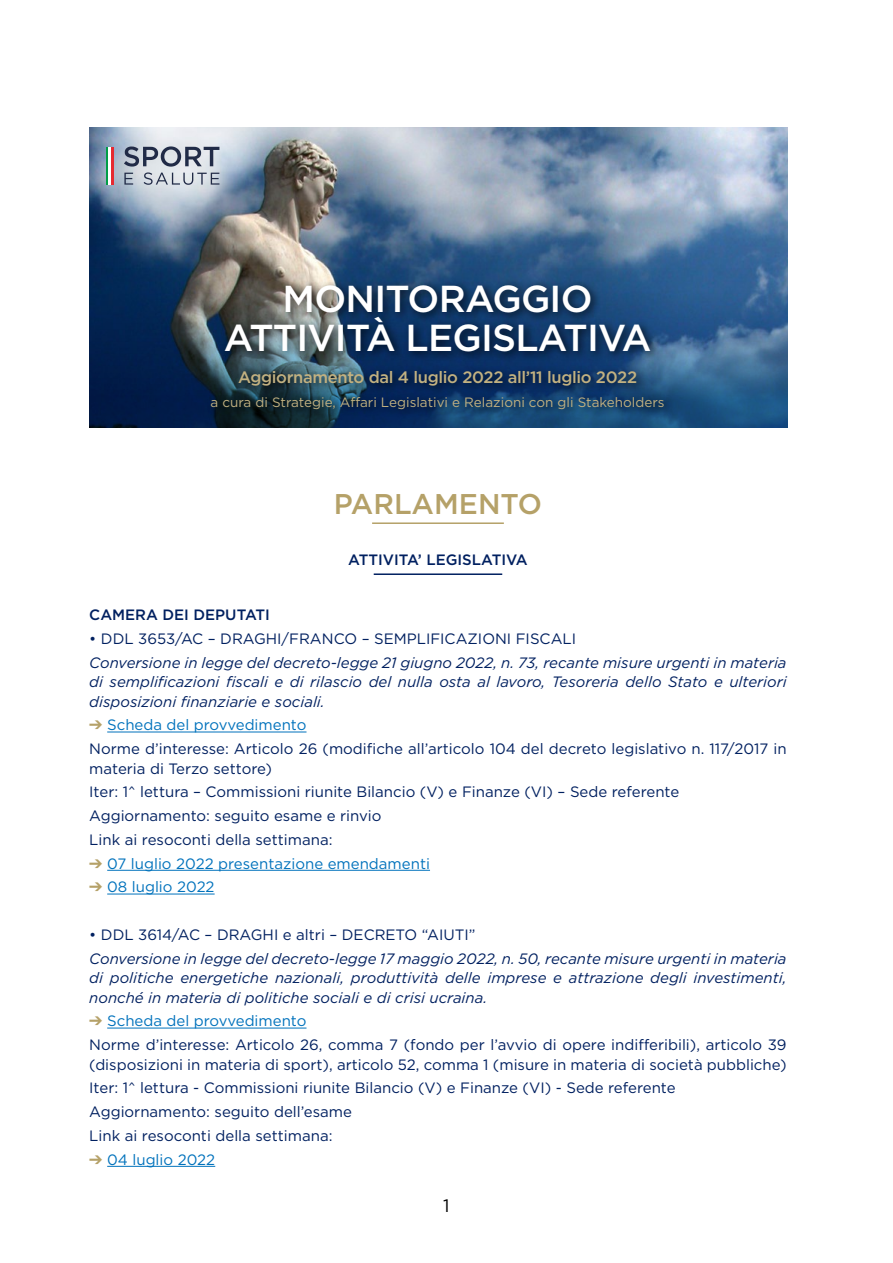
<style>
.page{position:relative;width:893px;height:1263px;background:#fff}
.page>*{position:absolute;margin:0;border:0;box-sizing:border-box;transform-origin:0 0}
.t1{font:500 37.5px/39px "Gotham";letter-spacing:-.02em;color:#fff;text-align:center}
.t2{font:500 28.5px "Gotham";color:#b5a168}
.t3{font:18px "Gotham";color:#000}
.t4{font:500 16.5px "Gotham";letter-spacing:-.02em;color:#c2b181}
.t5{font:15px/23.7px "Gotham";color:#002060}
.t6{font:italic 15px/19.5px "Gotham";color:#002060;text-align:justify}
.t7{font:15px "Gotham";color:#0072bc}
.t8{font:500 15px "Gotham";color:#002060}
.t9{font:13.5px "Gotham";color:#c2b181}
.s1{color:#b5a168}
.s2{color:#0072bc}
</style>
<div class="page">
<img style="left:89px;top:128px;width:698px;height:140px">
<svg style="left:89px;top:268px;width:698px;height:159px;background:#23476f"></svg>
<div style="left:207px;top:280px;width:468px;height:140px;background:#000;opacity:.75"></div>
<svg style="left:124px;top:146px;width:95px;height:39px;background:#a8aeba"></svg>
<hr style="left:106px;top:147px;width:3px;height:38px;background:#009e47">
<hr style="left:109px;top:147px;width:2px;height:38px;background:#fff">
<hr style="left:111px;top:147px;width:2px;height:38px;background:#e62930">
<hr style="left:372px;top:522px;width:132px;height:2px;background:#b5a168">
<hr style="left:374px;top:573px;width:128px;height:2px;background:#002060">
<hr style="left:107px;top:732px;width:199px;height:1px;background:#0072bc">
<hr style="left:107px;top:870px;width:323px;height:1px;background:#0072bc">
<hr style="left:107px;top:894px;width:108px;height:1px;background:#0072bc">
<hr style="left:107px;top:1028px;width:199px;height:1px;background:#0072bc">
<hr style="left:107px;top:1166px;width:108px;height:1px;background:#0072bc">
<h1 class="t1" style="left:224px;top:279px;width:429px">MONITORAGGIO<br>ATTIVITÀ LEGISLATIVA</h1>
<p class="t4" style="left:238px;top:366px;width:400px">Aggiornamento dal 4 luglio 2022 all’11 luglio 2022</p>
<p class="t9" style="left:211px;top:393px;width:455px">a cura di Strategie, Affari Legislativi e Relazioni con gli Stakeholders</p>
<h2 class="t2" style="left:334px;top:485px;width:210px">PARLAMENTO</h2>
<p class="t8" style="left:348px;top:550px;width:181px">ATTIVITA’ LEGISLATIVA</p>
<p class="t8" style="left:89px;top:605px;width:182px">CAMERA DEI DEPUTATI</p>
<p class="t5" style="left:89px;top:626px;width:488px">• DDL 3653/AC – DRAGHI/FRANCO – SEMPLIFICAZIONI FISCALI</p>
<p class="t6" style="left:89px;top:652px;width:699px">Conversione in legge del decreto-legge 21 giugno 2022, n. 73, recante misure urgenti in materia di semplificazioni fiscali e di rilascio del nulla osta al lavoro, Tesoreria dello Stato e ulteriori disposizioni finanziarie e sociali.</p>
<p class="t5" style="left:89px;top:713px;width:699px"><span class="s1">➔</span> <span class="s2">Scheda del provvedimento<br></span>Norme d’interesse: Articolo 26 (modifiche all’articolo 104 del decreto legislativo n. 117/2017 in</p>
<p class="t5" style="left:89px;top:756px;width:591px">materia di Terzo settore)<br>Iter: 1^ lettura – Commissioni riunite Bilancio (V) e Finanze (VI) – Sede referente Aggiornamento: seguito esame e rinvio<br>Link ai resoconti della settimana:</p>
<p class="t7" style="left:89px;top:854px;width:342px"><span class="s1">➔</span> 07 luglio 2022 presentazione emendamenti</p>
<p class="t7" style="left:89px;top:877px;width:127px"><span class="s1">➔</span> 08 luglio 2022</p>
<p class="t5" style="left:89px;top:922px;width:388px">• DDL 3614/AC – DRAGHI e altri – DECRETO “AIUTI”</p>
<p class="t6" style="left:89px;top:948px;width:699px">Conversione in legge del decreto-legge 17 maggio 2022, n. 50, recante misure urgenti in materia di politiche energetiche nazionali, produttività delle imprese e attrazione degli investimenti, nonché in materia di politiche sociali e di crisi ucraina.</p>
<p class="t5" style="left:89px;top:1009px;width:699px"><span class="s1">➔</span> <span class="s2">Scheda del provvedimento<br></span>Norme d’interesse: Articolo 26, comma 7 (fondo per l’avvio di opere indifferibili), articolo 39</p>
<p class="t5" style="left:89px;top:1052px;width:699px">(disposizioni in materia di sport), articolo 52, comma 1 (misure in materia di società pubbliche)<br>Iter: 1^ lettura - Commissioni riunite Bilancio (V) e Finanze (VI) - Sede referente Aggiornamento: seguito dell’esame<br>Link ai resoconti della settimana:</p>
<p class="t7" style="left:89px;top:1150px;width:127px"><span class="s1">➔</span> 04 luglio 2022</p>
<p class="t3" style="left:443px;top:1194px;width:8px">1</p>
</div>
